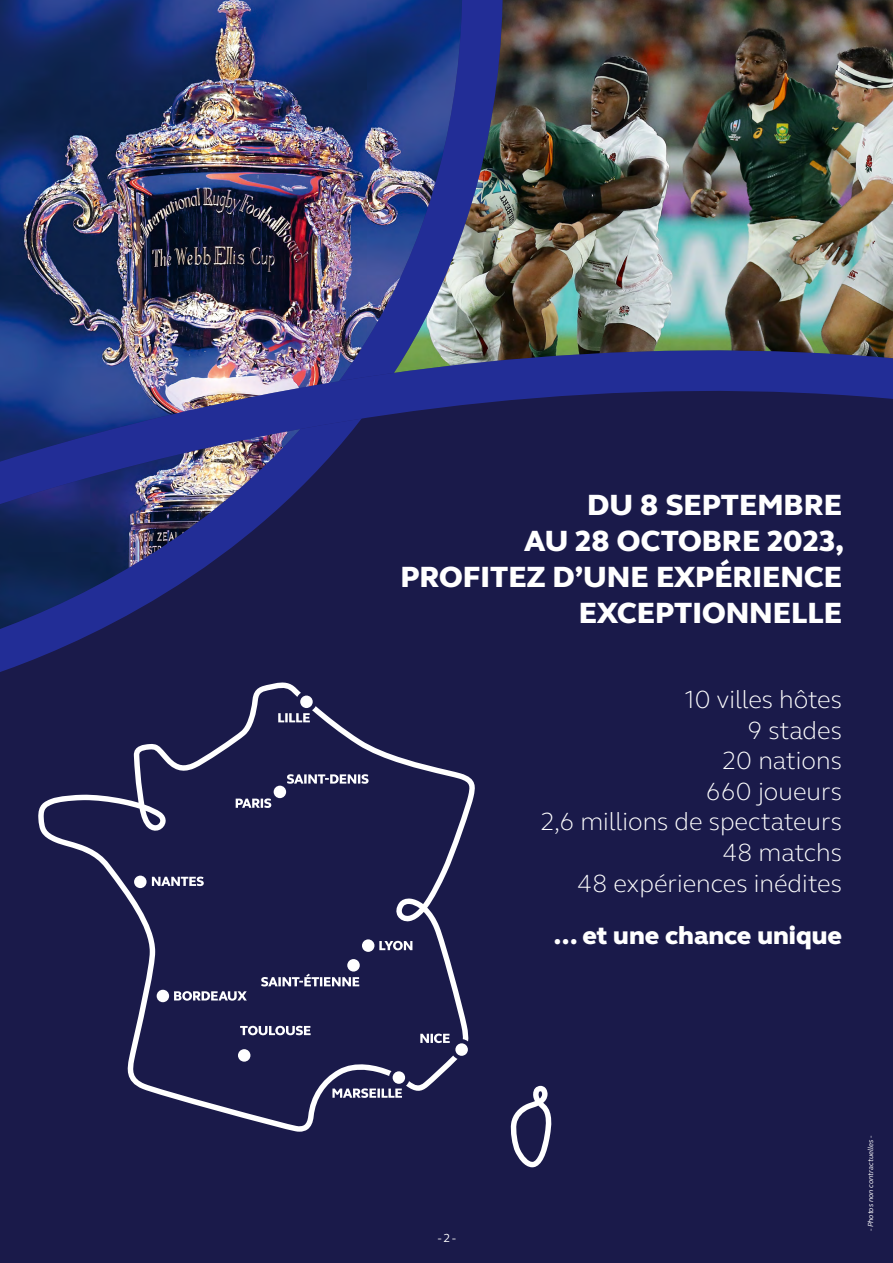
<style>
.page{position:relative;width:893px;height:1263px;background:#1a1a4a}
.page>*{position:absolute;margin:0;border:0;box-sizing:border-box;transform-origin:0 0}
.t1{font:800 30px/36px "Webb Ellis Cup";color:#fff;text-align:right}
.t2{font:300 25.5px/30.6px "Webb Ellis Cup";color:#fff;text-align:right}
.t3{font:800 25.5px "Webb Ellis Cup";color:#fff}
.t4{font:12px "Webb Ellis Cup";color:#fff}
.t5{font:italic 7.5px "Webb Ellis Cup";color:#fff}
</style>
<div class="page">
<img style="left:523px;top:0;width:370px;height:294px">
<img style="left:0;top:0;width:523px;height:672px">
<img style="left:0;top:294px;width:893px;height:279px">
<svg style="left:0;top:340px;width:893px;height:212px"></svg>
<svg style="left:391px;top:754px;width:84px;height:287px"></svg>
<svg style="left:38px;top:682px;width:353px;height:450px"></svg>
<svg style="left:406px;top:1055px;width:51px;height:36px"></svg>
<svg style="left:510px;top:1086px;width:42px;height:81px"></svg>
<p class="t1" style="left:400px;top:486px;width:445px">DU 8 SEPTEMBRE<br>AU 28 OCTOBRE 2023,<br>PROFITEZ D’UNE EXPÉRIENCE<br>EXCEPTIONNELLE</p>
<p class="t2" style="left:541px;top:683px;width:302px">10 villes hôtes<br>9 stades<br>20 nations<br>660 joueurs<br>2,6 millions de spectateurs<br>48 matchs<br>48 expériences inédites</p>
<p class="t3" style="left:554px;top:918px;width:290px">… et une chance unique</p>
<p class="t4" style="left:438px;top:1230px;width:20px">- 2 -</p>
<p class="t5" style="left:865px;top:1231px;width:97px;rotate:-90deg">- Photos non contractuelles -</p>
</div>
